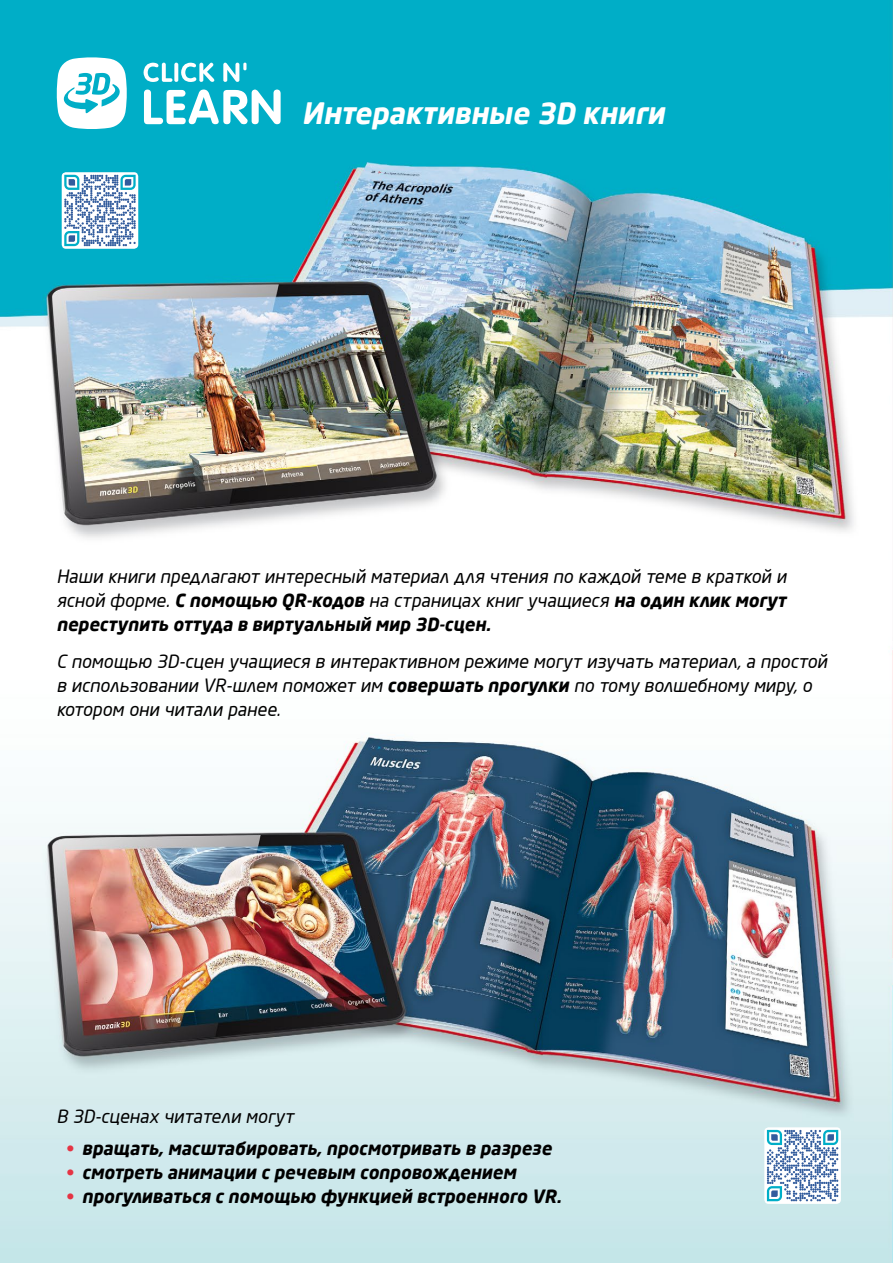
<style>
.page{position:relative;width:893px;height:1263px;background:#fff}
.page>*{position:absolute;margin:0;border:0;box-sizing:border-box;transform-origin:0 0}
.t1{font:italic 700 28.95px "Neo Sans Pro";color:#fff}
.t2{font:italic 18px/24px "Neo Sans Pro";color:#000;text-align:justify}
.t3{font:italic 700 18px "Neo Sans Pro";color:#000}
.s1{font-weight:700}
.s2{color:#e53444}
</style>
<div class="page">
<img style="left:0;top:0;width:893px;height:1263px">
<svg style="left:144px;top:90px;width:137px;height:34px"></svg>
<svg style="left:144px;top:63px;width:102px;height:19px"></svg>
<svg style="left:56px;top:57px;width:71px;height:72px"></svg>
<svg style="left:62px;top:172px;width:76px;height:77px"></svg>
<svg style="left:64px;top:175px;width:72px;height:71px"></svg>
<svg style="left:764px;top:1127px;width:77px;height:77px"></svg>
<svg style="left:767px;top:1130px;width:71px;height:71px"></svg>
<h1 class="t1" style="left:302px;top:95px;width:364px">Интерактивные 3D книги</h1>
<p class="t2" style="left:56px;top:564px;width:731px">Наши книги предлагают интересный материал для чтения по каждой теме в краткой и ясной форме. <span class="s1">С помощью QR-кодов</span> на страницах книг учащиеся <span class="s1">на один клик могут переступить оттуда в виртуальный мир 3D-сцен.</span></p>
<p class="t2" style="left:56px;top:649px;width:772px;text-align:left">C помощью 3D-сцен учащиеся в интерактивном режиме могут изучать материал, а простой в использовании VR-шлем поможет им <span class="s1">совершать прогулки</span> по тому волшебному миру, о котором они читали ранее.</p>
<p class="t2" style="left:56px;top:1104px;width:239px">В 3D-сценах читатели могут</p>
<p class="t3" style="left:65px;top:1137px;width:488px"><span class="s2">•</span> вращать, масштабировать, просмотривать в разрезе</p>
<p class="t3" style="left:65px;top:1161px;width:452px"><span class="s2">•</span> смотреть анимации с речевым сопровождением</p>
<p class="t3" style="left:65px;top:1185px;width:497px"><span class="s2">•</span> прогуливаться с помощью функцией встроенного VR.</p>
</div>
